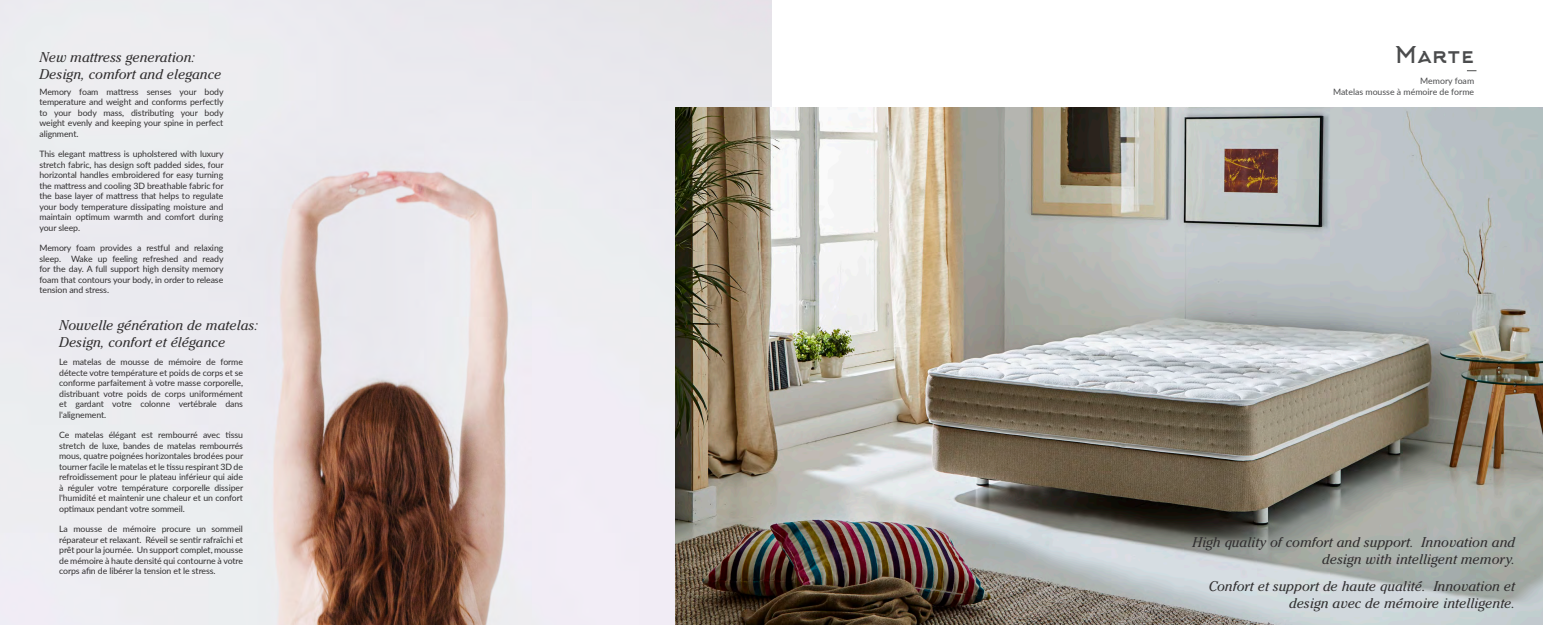
<style>
.page{position:relative;width:1543px;height:625px;background:#fff}
.page>*{position:absolute;margin:0;border:0;box-sizing:border-box;transform-origin:0 0}
.t1{font:22.75px "Arkhip";letter-spacing:-.015em;color:#4b4c4d}
.Frases_cursivas{font:italic 14px/16.8px "Cheltenham Std";color:#312f30}
.t2{font:600 10.5px "Lato";color:#3e3e3f}
.Texto_continuo__expl{font:8.75px/10.5px "Lato";letter-spacing:-.01em;color:#312f30;text-align:justify}
.Subnombre_colchón_bl{font:8.75px "Lato";color:#4b4c4d}
</style>
<div class="page">
<img style="left:0;top:0;width:771px;height:625px">
<img style="left:675px;top:108px;width:867px;height:517px">
<p class="Frases_cursivas" style="left:39px;top:49px;width:183px">New mattress generation:<br>Design, comfort and elegance</p>
<p class="Texto_continuo__expl" style="left:39px;top:86px;width:186px">Memory foam mattress senses your body temperature and weight and conforms perfectly to your body mass, distributing your body weight evenly and keeping your spine in perfect alignment.</p>
<p class="Texto_continuo__expl" style="left:39px;top:148px;width:185px">This elegant mattress is upholstered with luxury stretch fabric, has design soft padded sides, four horizontal handles embroidered for easy turning the mattress and cooling 3D breathable fabric for the base layer of mattress that helps to regulate your body temperature dissipating moisture and maintain optimum warmth and comfort during your sleep.</p>
<p class="Texto_continuo__expl" style="left:39px;top:242px;width:186px">Memory foam provides a restful and relaxing sleep. Wake up feeling refreshed and ready for the day. A full support high density memory foam that contours your body, in order to release tension and stress.</p>
<p class="Frases_cursivas" style="left:59px;top:316px;width:200px">Nouvelle génération de matelas:<br>Design, confort et élégance</p>
<p class="Texto_continuo__expl" style="left:59px;top:356px;width:185px">Le matelas de mousse de mémoire de forme détecte votre température et poids de corps et se conforme parfaitement à votre masse corporelle, distribuant votre poids de corps uniformément et gardant votre colonne vertébrale dans l'alignement.</p>
<p class="Texto_continuo__expl" style="left:59px;top:429px;width:185px">Ce matelas élégant est rembourré avec tissu stretch de luxe, bandes de matelas rembourrés mous, quatre poignées horizontales brodées pour tourner facile le matelas et le tissu respirant 3D de refroidissement pour le plateau inférieur qui aide à réguler votre température corporelle dissiper l'humidité et maintenir une chaleur et un confort optimaux pendant votre sommeil.</p>
<p class="Texto_continuo__expl" style="left:59px;top:523px;width:185px">La mousse de mémoire procure un sommeil réparateur et relaxant. Réveil se sentir rafraîchi et prêt pour la journée. Un support complet, mousse de mémoire à haute densité qui contourne à votre corps afin de libérer la tension et le stress.</p>
<p class="t1" style="left:1394px;top:41px;width:81px">Marte</p>
<p class="Subnombre_colchón_bl" style="left:1420px;top:75px;width:55px">Memory foam</p>
<p class="Subnombre_colchón_bl" style="left:1332px;top:85px;width:143px">Matelas mousse à mémoire de forme</p>
<p class="Frases_cursivas" style="left:1192px;top:533px;width:324px;text-align:right">High quality of comfort and support. Innovation and design with intelligent memory.</p>
<p class="Frases_cursivas" style="left:1208px;top:577px;width:308px;text-align:right">Confort et support de haute qualité. Innovation et design avec de mémoire intelligente.</p>
<p class="t2" style="left:1495px;top:586px;width:27px">/ 121</p>
</div>
